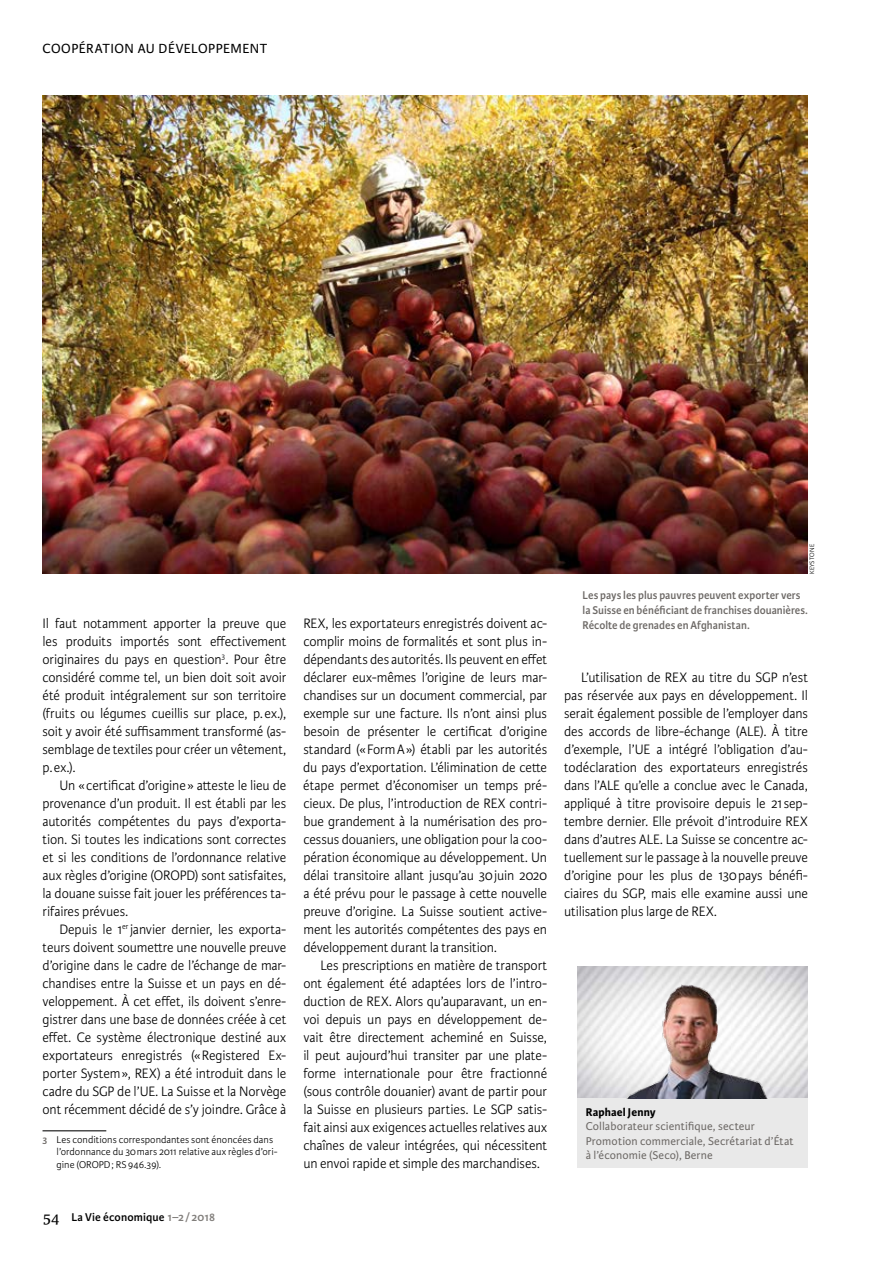
<style>
.page{position:relative;width:893px;height:1263px;background:#fff}
.page>*{position:absolute;margin:0;border:0;box-sizing:border-box;transform-origin:0 0}
.t1{font:300 14.55px/18px "Karmina Sans";letter-spacing:-.01em;color:#000;text-align:justify;scale:.96 1}
.t2{font:14.1px "Karmina Sans";letter-spacing:.035em;color:#000}
.t3{font:600 12px/15px "Karmina Sans";letter-spacing:.005em;color:#6d6966;scale:.95 1}
.t4{font:12px/14.4px "Karmina Sans";letter-spacing:.01em;color:#6d6966}
.t5{font:600 12px "Karmina Sans";letter-spacing:.01em;color:#000}
.t6{font:700 12px "Karmina Sans";letter-spacing:.015em;color:#000}
.t7{font:300 10.5px/12.3px "Karmina Sans";letter-spacing:.005em;color:#000}
.t8{font:300 6.75px "Karmina Sans";letter-spacing:.01em;color:#000}
.s1{font-weight:600;color:#6d6966}
.s2{font-family:"Karmina";font-weight:400;font-size:16.5px}
.s3{color:#817e7b}
</style>
<div class="page">
<hr style="left:43px;top:1130px;width:63px;height:1px;background:#000">
<div style="left:577px;top:1098px;width:231px;height:70px;background:#e9e9e9"></div>
<img style="left:577px;top:971px;width:230px;height:127px">
<img style="left:43px;top:96px;width:765px;height:478px">
<p class="t2" style="left:43px;top:41px;width:226px">COOPÉRATION AU DÉVELOPPEMENT</p>
<p class="t1" style="left:43px;top:615px;width:255px">Il faut notamment apporter la preuve que les produits importés sont effectivement originaires du pays en question<sup>3</sup>. Pour être considéré comme tel, un bien doit soit avoir été produit intégralement sur son territoire (fruits ou légumes cueillis sur place, p.ex.), soit y avoir été suffisamment transformé (as&shy;semblage de textiles pour créer un vêtement, p.ex.).</p>
<p class="t1" style="left:43px;top:777px;width:255px;text-indent:17px">Un «certificat d’origine» atteste le lieu de provenance d’un produit. Il est établi par les autorités compétentes du pays d’exporta&shy;tion. Si toutes les indications sont correctes et si les conditions de l’ordonnance relative aux règles d’origine (OROPD) sont satisfaites, la douane suisse fait jouer les préférences ta&shy;rifaires prévues.</p>
<p class="t1" style="left:43px;top:921px;width:255px;text-indent:17px">Depuis le 1<sup>er</sup> janvier dernier, les exporta&shy;teurs doivent soumettre une nouvelle preuve d’origine dans le cadre de l’échange de mar&shy;chandises entre la Suisse et un pays en dé&shy;veloppement. À cet effet, ils doivent s’enre&shy;gistrer dans une base de données créée à cet effet. Ce système électronique destiné aux exportateurs enregistrés («Registered Ex&shy;porter System», REX) a été introduit dans le cadre du SGP de l’UE. La Suisse et la Norvège ont récemment décidé de s’y joindre. Grâce à</p>
<p class="t7" style="left:57px;top:1134px;width:222px;text-indent:-14px"><span class="s1">3</span> Les conditions correspondantes sont énoncées dans l’ordonnance du 30mars 2011 relative aux règles d’ori&shy;gine (OROPD; RS946.39).</p>
<p class="t5" style="left:43px;top:1210px;width:173px"><span class="s2">54</span> La Vie économique <span class="s3">1–2/2018</span></p>
<p class="t1" style="left:303px;top:615px;width:255px">REX, les exportateurs enregistrés doivent ac&shy;complir moins de formalités et sont plus in&shy;dépendants des autorités. Ils peuvent en effet déclarer eux-mêmes l’origine de leurs mar&shy;chandises sur un document commercial, par exemple sur une facture. Ils n’ont ainsi plus besoin de présenter le certificat d’origine standard («FormA») établi par les autorités du pays d’exportation. L’élimination de cette étape permet d’économiser un temps pré&shy;cieux. De plus, l’introduction de REX contri&shy;bue grandement à la numérisation des pro&shy;cessus douaniers, une obligation pour la coo&shy;pération économique au développement. Un délai transitoire allant jusqu’au 30juin 2020 a été prévu pour le passage à cette nouvelle preuve d’origine. La Suisse soutient active&shy;ment les autorités compétentes des pays en développement durant la transition.</p>
<p class="t1" style="left:303px;top:957px;width:255px;text-indent:17px">Les prescriptions en matière de transport ont également été adaptées lors de l’intro&shy;duction de REX. Alors qu’auparavant, un en&shy;voi depuis un pays en développement de&shy;vait être directement acheminé en Suisse, il peut aujourd’hui transiter par une plate&shy;forme internationale pour être fractionné (sous contrôle douanier) avant de partir pour la Suisse en plusieurs parties. Le SGP satis&shy;fait ainsi aux exigences actuelles relatives aux chaînes de valeur intégrées, qui nécessitent un envoi rapide et simple des marchandises.</p>
<p class="t8" style="left:808px;top:574px;width:31px;rotate:-90deg">KEYSTONE</p>
<p class="t3" style="left:583px;top:588px;width:239px">Les pays les plus pauvres peuvent exporter vers la Suisse en bénéficiant de franchises douanières.<br>Récolte de grenades en Afghanistan.</p>
<p class="t1" style="left:564px;top:669px;width:255px;text-indent:17px">L’utilisation de REX au titre du SGP n’est pas réservée aux pays en développement. Il serait également possible de l’employer dans des accords de libre-échange (ALE). À titre d’exemple, l’UE a intégré l’obligation d’au&shy;todéclaration des exportateurs enregistrés dans l’ALE qu’elle a conclue avec le Canada, appliqué à titre provisoire depuis le 21sep&shy;tembre dernier. Elle prévoit d’introduire REX dans d’autres ALE. La Suisse se concentre ac&shy;tuellement sur le passage à la nouvelle preuve d’origine pour les plus de 130pays bénéfi&shy;ciaires du SGP, mais elle examine aussi une utilisation plus large de REX.</p>
<p class="t6" style="left:586px;top:1105px;width:72px">Raphael Jenny</p>
<p class="t4" style="left:586px;top:1119px;width:209px">Collaborateur scientifique, secteur<br>Promotion commerciale, Secrétariat d’État à l’économie (Seco), Berne</p>
</div>
